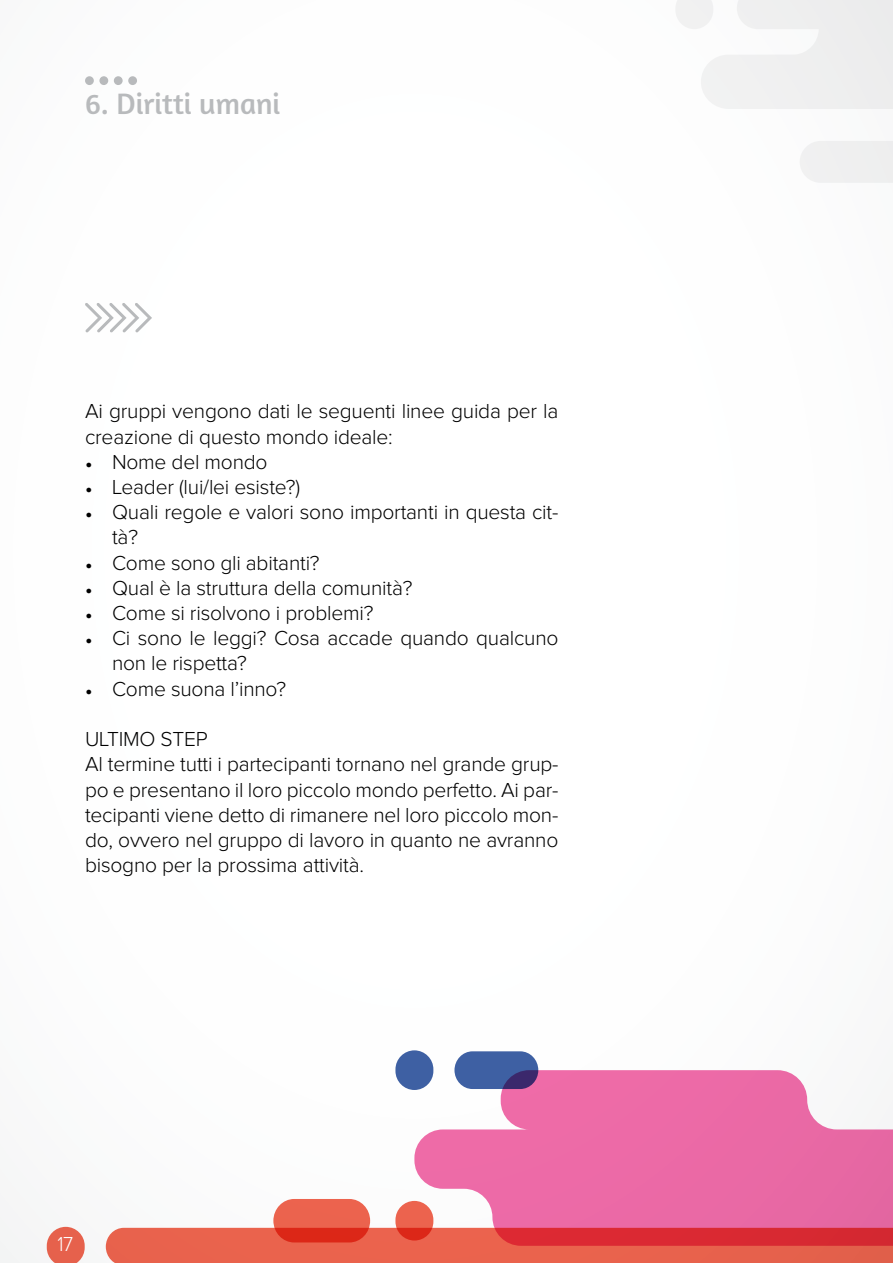
<style>
.page{position:relative;width:893px;height:1263px;background:#fff}
.page>*{position:absolute;margin:0;border:0;box-sizing:border-box;transform-origin:0 0}
.t1{font:30px "Amaranth";color:#b8babc}
.t2{font:300 21px/25.2px "Proxima Nova";letter-spacing:-.01em;color:#000}
.t3{font:300 21px "Proxima Nova";color:#fff;scale:.95 1}
.s1{font-family:"Lucida Grande";font-weight:400;font-size:13.5px}
</style>
<div class="page">
<svg style="left:47px;top:1227px;width:38px;height:36px"></svg>
<div style="left:106px;top:1228px;width:787px;height:35px;background:#e9634d"></div>
<svg style="left:676px;top:0;width:217px;height:183px"></svg>
<div style="left:85px;top:76px;width:9px;height:9px;background:#b8babc;border-radius:50%"></div>
<div style="left:99px;top:76px;width:9px;height:9px;background:#b8babc;border-radius:50%"></div>
<div style="left:114px;top:76px;width:9px;height:9px;background:#b8babc;border-radius:50%"></div>
<div style="left:128px;top:76px;width:9px;height:9px;background:#b8babc;border-radius:50%"></div>
<svg style="left:273px;top:1199px;width:97px;height:43px;background:#e6503d"></svg>
<svg style="left:85px;top:303px;width:67px;height:30px"></svg>
<svg style="left:414px;top:1070px;width:479px;height:176px;background:#eb79a6"></svg>
<div style="left:395px;top:1050px;width:38px;height:40px;background:#3f61a4;border-radius:19px"></div>
<svg style="left:395px;top:1201px;width:38px;height:39px"></svg>
<svg style="left:454px;top:1051px;width:84px;height:38px;background:#41599b"></svg>
<h1 class="t1" style="left:85px;top:86px;width:197px">6. Diritti umani</h1>
<p class="t2" style="left:85px;top:400px;width:475px">Ai gruppi vengono dati le seguenti linee guida per la creazione di questo mondo ideale:</p>
<p class="t2" style="left:85px;top:450px;width:184px"><span class="s1">•</span> Nome del mondo</p>
<p class="t2" style="left:85px;top:475px;width:217px"><span class="s1">•</span> Leader (lui/lei esiste?)</p>
<p class="t2" style="left:112px;top:501px;width:448px;text-indent:-27px"><span class="s1">•</span> Quali regole e valori sono importanti in questa cit&shy;tà?</p>
<p class="t2" style="left:85px;top:551px;width:236px"><span class="s1">•</span> Come sono gli abitanti?</p>
<p class="t2" style="left:85px;top:576px;width:329px"><span class="s1">•</span> Qual è la struttura della comunità?</p>
<p class="t2" style="left:85px;top:601px;width:290px"><span class="s1">•</span> Come si risolvono i problemi?</p>
<p class="t2" style="left:112px;top:627px;width:448px;text-indent:-27px"><span class="s1">•</span> Ci sono le leggi? Cosa accade quando qualcuno non le rispetta?</p>
<p class="t2" style="left:85px;top:677px;width:203px"><span class="s1">•</span> Come suona l’inno?</p>
<p class="t2" style="left:85px;top:727px;width:475px">Ultimo step<br>Al termine tutti i partecipanti tornano nel grande grup&shy;po e presentano il loro piccolo mondo perfetto. Ai par&shy;tecipanti viene detto di rimanere nel loro piccolo mon&shy;do, ovvero nel gruppo di lavoro in quanto ne avranno bisogno per la prossima attività.</p>
<p class="t3" style="left:57px;top:1234px;width:18px">17</p>
</div>
